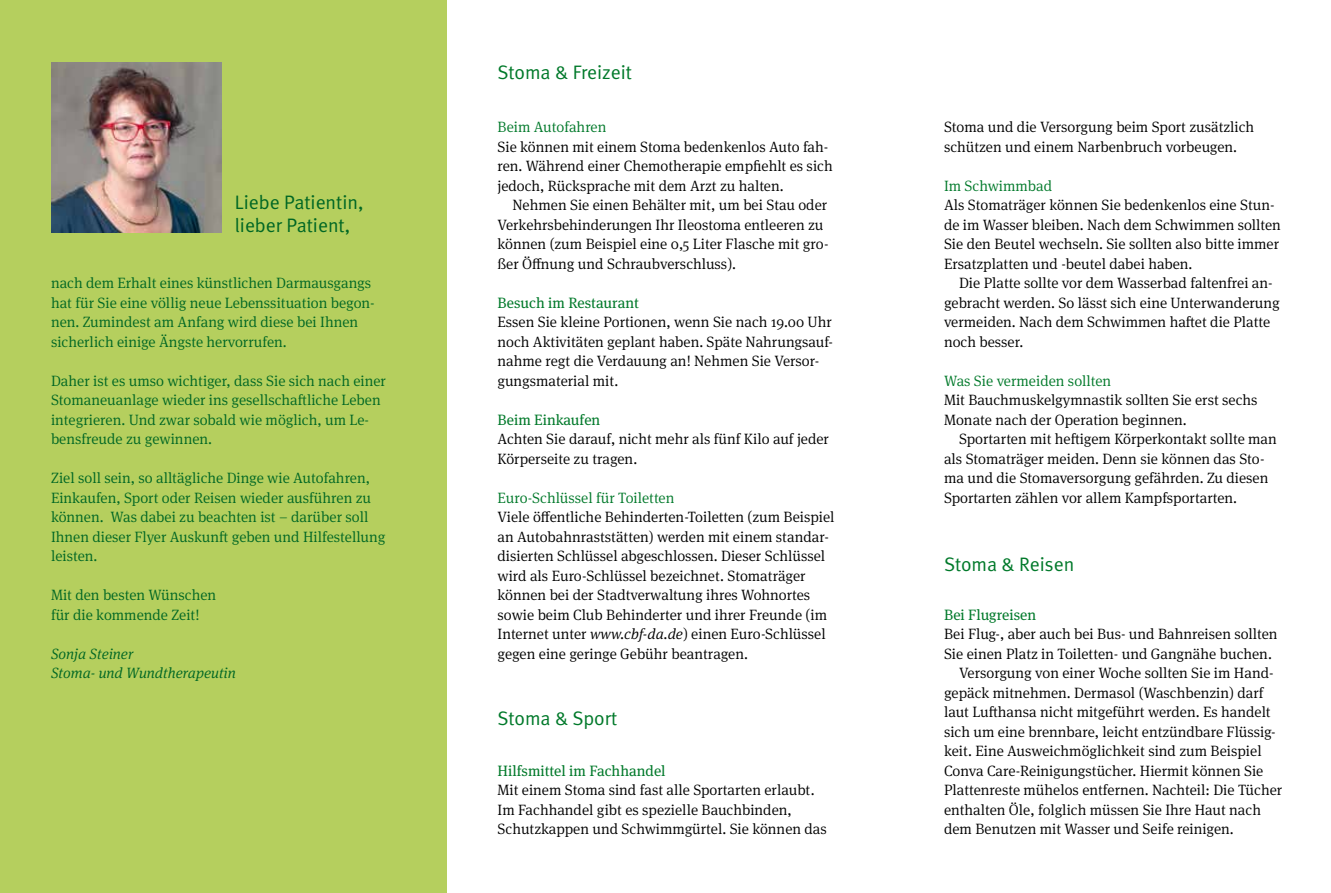
<style>
.page{position:relative;width:1331px;height:893px;background:#fff}
.page>*{position:absolute;margin:0;border:0;box-sizing:border-box;transform-origin:0 0}
.t1{font:19.5px "Meta Normal";color:#00792a}
.t2{font:19.5px/23.4px "Meta Normal";color:#006724}
.t3{font:300 15px/19.5px "Meta Serif OT";color:#000}
.t4{font:300 15px/19.5px "Meta Serif OT";color:#006724}
.t5{font:300 15px "Meta Serif OT";color:#00792a}
.t6{font:15px "Meta Serif OT";color:#00792a}
.t7{font:italic 300 15px/19.5px "Meta Serif OT";color:#006724}
.s1{font-style:italic}
</style>
<div class="page">
<div style="left:0;top:0;width:446px;height:893px;background:#b5cf5e"></div>
<img style="left:51px;top:62px;width:170px;height:170px">
<h1 class="t2" style="left:235px;top:190px;width:130px">Liebe Patientin, lieber Patient,</h1>
<p class="t4" style="left:51px;top:273px;width:325px">nach dem Erhalt eines künstlichen Darmausgangs hat für Sie eine völlig neue Lebenssituation begon&shy;nen. Zumindest am Anfang wird diese bei Ihnen sicherlich einige Ängste hervorrufen.</p>
<p class="t4" style="left:51px;top:371px;width:337px">Daher ist es umso wichtiger, dass Sie sich nach einer Stomaneuanlage wieder ins gesellschaftliche Leben integrieren. Und zwar sobald wie möglich, um Le&shy;bensfreude zu gewinnen.</p>
<p class="t4" style="left:51px;top:468px;width:336px">Ziel soll sein, so alltägliche Dinge wie Autofahren, Einkaufen, Sport oder Reisen wieder ausführen zu können. Was dabei zu beachten ist – darüber soll Ihnen dieser Flyer Auskunft geben und Hilfestellung leisten.</p>
<p class="t4" style="left:51px;top:585px;width:167px">Mit den besten Wünschen für die kommende Zeit!</p>
<p class="t7" style="left:51px;top:644px;width:186px">Sonja Steiner<br>Stoma- und Wundtherapeutin</p>
<h1 class="t1" style="left:497px;top:61px;width:136px">Stoma &amp; Freizeit</h1>
<p class="t5" style="left:497px;top:117px;width:110px">Beim Autofahren</p>
<p class="t3" style="left:497px;top:137px;width:337px">Sie können mit einem Stoma bedenkenlos Auto fah&shy;ren. Während einer Chemotherapie empfiehlt es sich jedoch, Rücksprache mit dem Arzt zu halten.</p>
<p class="t3" style="left:497px;top:195px;width:333px;text-indent:15px">Nehmen Sie einen Behälter mit, um bei Stau oder Verkehrsbehinderungen Ihr Ileostoma entleeren zu können (zum Beispiel eine 0,5 Liter Flasche mit gro&shy;ßer Öffnung und Schraubverschluss).</p>
<p class="t6" style="left:497px;top:293px;width:143px">Besuch im Restaurant</p>
<p class="t3" style="left:497px;top:312px;width:337px">Essen Sie kleine Portionen, wenn Sie nach 19.00 Uhr noch Aktivitäten geplant haben. Späte Nahrungsauf&shy;nahme regt die Verdauung an! Nehmen Sie Versor&shy;gungsmaterial mit.</p>
<p class="t6" style="left:497px;top:410px;width:104px">Beim Einkaufen</p>
<p class="t3" style="left:497px;top:429px;width:333px">Achten Sie darauf, nicht mehr als fünf Kilo auf jeder<br>Körperseite zu tragen.</p>
<p class="t5" style="left:497px;top:488px;width:178px">Euro-Schlüssel für Toiletten</p>
<p class="t3" style="left:497px;top:507px;width:339px">Viele öffentliche Behinderten-Toiletten (zum Beispiel an Autobahnraststätten) werden mit einem standar&shy;disierten Schlüssel abgeschlossen. Dieser Schlüssel wird als Euro-Schlüssel bezeichnet. Stomaträger können bei der Stadtverwaltung ihres Wohnortes sowie beim Club Behinderter und ihrer Freunde (im Internet unter <span class="s1">www.cbf-da.de</span>) einen Euro-Schlüssel gegen eine geringe Gebühr beantragen.</p>
<h1 class="t1" style="left:497px;top:706px;width:121px">Stoma &amp; Sport</h1>
<p class="t6" style="left:497px;top:761px;width:170px">Hilfsmittel im Fachhandel</p>
<p class="t3" style="left:497px;top:780px;width:331px">Mit einem Stoma sind fast alle Sportarten erlaubt.<br>Im Fachhandel gibt es spezielle Bauchbinden,<br>Schutzkappen und Schwimmgürtel. Sie können das</p>
<p class="t3" style="left:944px;top:117px;width:312px">Stoma und die Versorgung beim Sport zusätzlich schützen und einem Narbenbruch vorbeugen.</p>
<p class="t5" style="left:944px;top:176px;width:110px">Im Schwimmbad</p>
<p class="t3" style="left:944px;top:195px;width:338px">Als Stomaträger können Sie bedenkenlos eine Stun&shy;de im Wasser bleiben. Nach dem Schwimmen sollten Sie den Beutel wechseln. Sie sollten also bitte immer Ersatzplatten und -beutel dabei haben.</p>
<p class="t3" style="left:944px;top:273px;width:337px;text-indent:15px">Die Platte sollte vor dem Wasserbad faltenfrei an&shy;gebracht werden. So lässt sich eine Unterwanderung vermeiden. Nach dem Schwimmen haftet die Platte noch besser.</p>
<p class="t5" style="left:944px;top:371px;width:169px">Was Sie vermeiden sollten</p>
<p class="t3" style="left:944px;top:390px;width:315px">Mit Bauchmuskelgymnastik sollten Sie erst sechs<br>Monate nach der Operation beginnen.</p>
<p class="t3" style="left:944px;top:429px;width:334px;text-indent:15px">Sportarten mit heftigem Körperkontakt sollte man als Stomaträger meiden. Denn sie können das Sto&shy;ma und die Stomaversorgung gefährden. Zu diesen Sportarten zählen vor allem Kampfsportarten.</p>
<h1 class="t1" style="left:944px;top:553px;width:132px">Stoma &amp; Reisen</h1>
<p class="t6" style="left:944px;top:605px;width:94px">Bei Flugreisen</p>
<p class="t3" style="left:944px;top:624px;width:335px">Bei Flug-, aber auch bei Bus- und Bahnreisen sollten</p>
<p class="t3" style="left:944px;top:644px;width:329px">Sie einen Platz in Toiletten- und Gangnähe buchen.</p>
<p class="t3" style="left:959px;top:663px;width:316px">Versorgung von einer Woche sollten Sie im Hand-</p>
<p class="t3" style="left:944px;top:683px;width:321px">gepäck mitnehmen. Dermasol (Waschbenzin) darf</p>
<p class="t3" style="left:944px;top:702px;width:328px">laut Lufthansa nicht mitgeführt werden. Es handelt</p>
<p class="t3" style="left:944px;top:722px;width:333px">sich um eine brennbare, leicht entzündbare Flüssig-</p>
<p class="t3" style="left:944px;top:741px;width:319px">keit. Eine Ausweichmöglichkeit sind zum Beispiel</p>
<p class="t3" style="left:944px;top:761px;width:321px">Conva Care-Reinigungstücher. Hiermit können Sie</p>
<p class="t3" style="left:944px;top:780px;width:340px">Plattenreste mühelos entfernen. Nachteil: Die Tücher</p>
<p class="t3" style="left:944px;top:800px;width:318px">enthalten Öle, folglich müssen Sie Ihre Haut nach</p>
<p class="t3" style="left:944px;top:819px;width:291px">dem Benutzen mit Wasser und Seife reinigen.</p>
</div>
